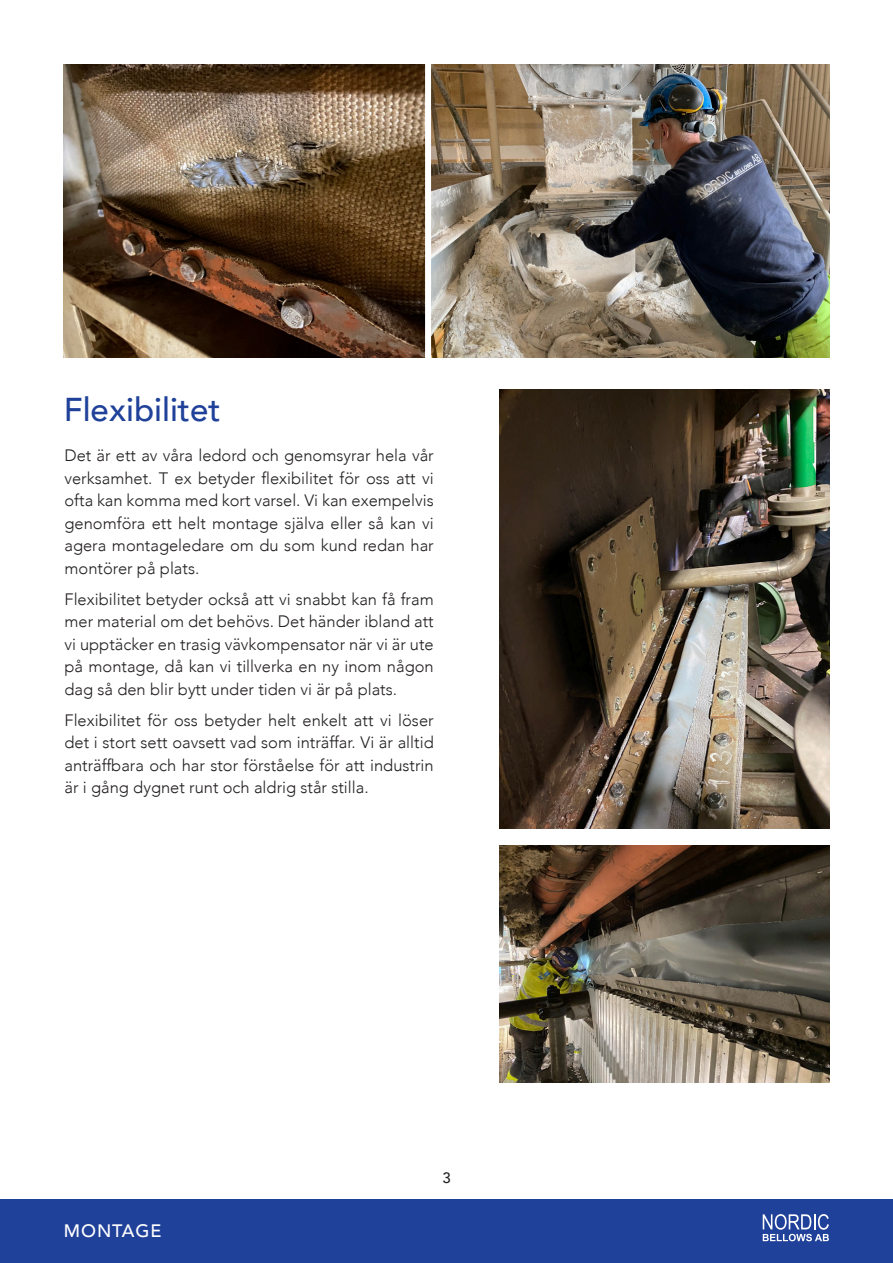
<style>
.page{position:relative;width:893px;height:1263px;background:#fff}
.page>*{position:absolute;margin:0;border:0;box-sizing:border-box;transform-origin:0 0}
.t1{font:500 33px "Avenir";color:#20419a}
.t2{font:500 18px "Avenir";letter-spacing:.05em;color:#fff}
.t3{font:300 16.5px/22.5px "Avenir";color:#231f20;text-align:justify}
.t4{font:500 15px "Avenir";color:#231f20}
</style>
<div class="page">
<div style="left:0;top:1199px;width:893px;height:64px;background:#20419a"></div>
<svg style="left:763px;top:1214px;width:66px;height:27px"></svg>
<img style="left:431px;top:64px;width:398px;height:293px">
<img style="left:500px;top:845px;width:329px;height:237px">
<img style="left:64px;top:64px;width:361px;height:293px">
<img style="left:500px;top:389px;width:329px;height:439px">
<p class="t1" style="left:64px;top:381px;width:158px">Flexibilitet</p>
<p class="t3" style="left:64px;top:444px;width:371px">Det är ett av våra ledord och genomsyrar hela vår verksamhet. T ex betyder flexibilitet för oss att vi ofta kan komma med kort varsel. Vi kan exempelvis genomföra ett helt montage själva eller så kan vi agera montageledare om du som kund redan har montörer på plats.</p>
<p class="t3" style="left:64px;top:588px;width:371px">Flexibilitet betyder också att vi snabbt kan få fram mer material om det behövs. Det händer ibland att vi upptäcker en trasig vävkompensator när vi är ute på montage, då kan vi tillverka en ny inom någon dag så den blir bytt under tiden vi är på plats.</p>
<p class="t3" style="left:64px;top:709px;width:371px">Flexibilitet för oss betyder helt enkelt att vi löser det i stort sett oavsett vad som inträffar. Vi är alltid anträffbara och har stor förståelse för att industrin är i gång dygnet runt och aldrig står stilla.</p>
<p class="t2" style="left:64px;top:1215px;width:99px">MONTAGE</p>
<p class="t4" style="left:442px;top:1165px;width:10px">3</p>
</div>
